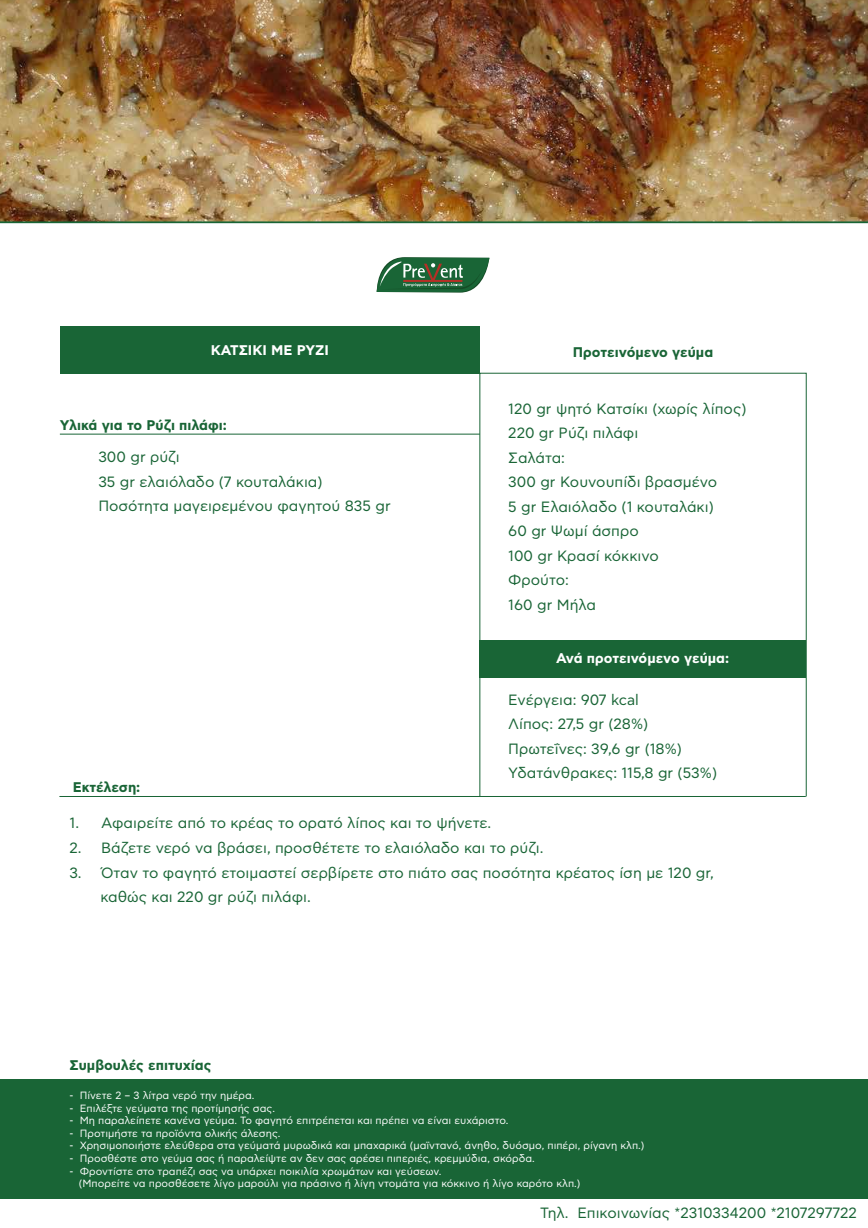
<style>
.page{position:relative;width:868px;height:1228px;background:#fff}
.page>*{position:absolute;margin:0;border:0;box-sizing:border-box;transform-origin:0 0}
.t1{font:14.88px/24.5px "CF Asty Std";color:#196536}
.t2{font:700 14px "CF Asty Std";color:#196536}
.t3{font:700 14px "CF Asty Std";letter-spacing:-.005em;color:#fff}
.t4{font:10.5px/12.6px "CF Asty Std";color:#fff}
</style>
<div class="page">
<div style="left:0;top:1079px;width:868px;height:120px;background:#196536"></div>
<div style="left:479px;top:640px;width:327px;height:37px;background:#196536"></div>
<img style="left:0;top:0;width:868px;height:221px">
<svg style="left:376px;top:257px;width:113px;height:36px;background:#52825f"></svg>
<hr style="left:0;top:221px;width:868px;height:2px;background:#196536">
<div style="left:60px;top:326px;width:420px;height:48px;background:#196536"></div>
<hr style="left:60px;top:434px;width:420px;height:1px;background:#196536">
<hr style="left:59px;top:796px;width:747px;height:1px;background:#196536">
<p class="t3" style="left:211px;top:342px;width:120px">ΚΑΤΣΙΚΙ ΜΕ ΡΥΖΙ</p>
<p class="t2" style="left:573px;top:344px;width:142px">Προτεινόμενο γεύμα</p>
<p class="t2" style="left:60px;top:417px;width:169px">Υλικά για το Ρύζι πιλάφι:</p>
<p class="t1" style="left:98px;top:445px;width:294px">300 gr ρύζι<br>35 gr ελαιόλαδο (7 κουταλάκια)<br>Ποσότητα μαγειρεμένου φαγητού 835 gr</p>
<p class="t2" style="left:73px;top:779px;width:69px">Eκτέλεση:</p>
<p class="t1" style="left:508px;top:397px;width:240px">120 gr ψητό Κατσίκι (χωρίς λίπος)<br>220 gr Ρύζι πιλάφι<br>Σαλάτα:<br>300 gr Κουνουπίδι βρασμένο<br>5 gr Ελαιόλαδο (1 κουταλάκι)<br>60 gr Ψωμί άσπρο<br>100 gr Κρασί κόκκινο<br>Φρούτο:<br>160 gr Μήλα</p>
<p class="t3" style="left:556px;top:650px;width:175px">Ανά προτεινόμενο γεύμα:</p>
<p class="t1" style="left:508px;top:687px;width:210px">Ενέργεια: 907 kcal<br>Λίπος: 27,5 gr (28%)<br>Πρωτεΐνες: 39,6 gr (18%)<br>Υδατάνθρακες: 115,8 gr (53%)</p>
<p class="t1" style="left:70px;top:811px;width:423px">1. Αφαιρείτε από το κρέας το ορατό λίπος και το ψήνετε.</p>
<p class="t1" style="left:70px;top:836px;width:475px">2. Βάζετε νερό να βράσει, προσθέτετε το ελαιόλαδο και το ρύζι.</p>
<p class="t1" style="left:100px;top:860px;width:615px;text-indent:-31px">3. Όταν το φαγητό ετοιμαστεί σερβίρετε στο πιάτο σας ποσότητα κρέατος ίση με 120 gr, καθώς και 220 gr ρύζι πιλάφι.</p>
<p class="t2" style="left:70px;top:1056px;width:143px">Συμβουλές επιτυχίας</p>
<p class="t4" style="left:70px;top:1089px;width:186px">- Πίνετε 2 – 3 λίτρα νερό την ημέρα.</p>
<p class="t4" style="left:70px;top:1102px;width:207px">- Επιλέξτε γεύματα της προτίμησής σας.</p>
<p class="t4" style="left:70px;top:1114px;width:440px">- Μη παραλείπετε κανένα γεύμα. Το φαγητό επιτρέπεται και πρέπει να είναι ευχάριστο.</p>
<p class="t4" style="left:70px;top:1127px;width:213px">- Προτιμήστε τα προϊόντα ολικής άλεσης.</p>
<p class="t4" style="left:70px;top:1139px;width:576px">- Χρησιμοποιήστε ελεύθερα στα γεύματά μυρωδικά και μπαχαρικά (μαϊντανό, άνηθο, δυόσμο, πιπέρι, ρίγανη κλπ.)</p>
<p class="t4" style="left:70px;top:1152px;width:467px">- Προσθέστε στο γεύμα σας ή παραλείψτε αν δεν σας αρέσει πιπεριές, κρεμμύδια, σκόρδα.</p>
<p class="t4" style="left:79px;top:1165px;width:503px;text-indent:-9px">- Φροντίστε στο τραπέζι σας να υπάρχει ποικιλία χρωμάτων και γεύσεων.<br>(Μπορείτε να προσθέσετε λίγο μαρούλι για πράσινο ή λίγη ντομάτα για κόκκινο ή λίγο καρότο κλπ.)</p>
<p class="t1" style="left:540px;top:1201px;width:318px">Τηλ. Επικοινωνίας *2310334200 *2107297722</p>
</div>
